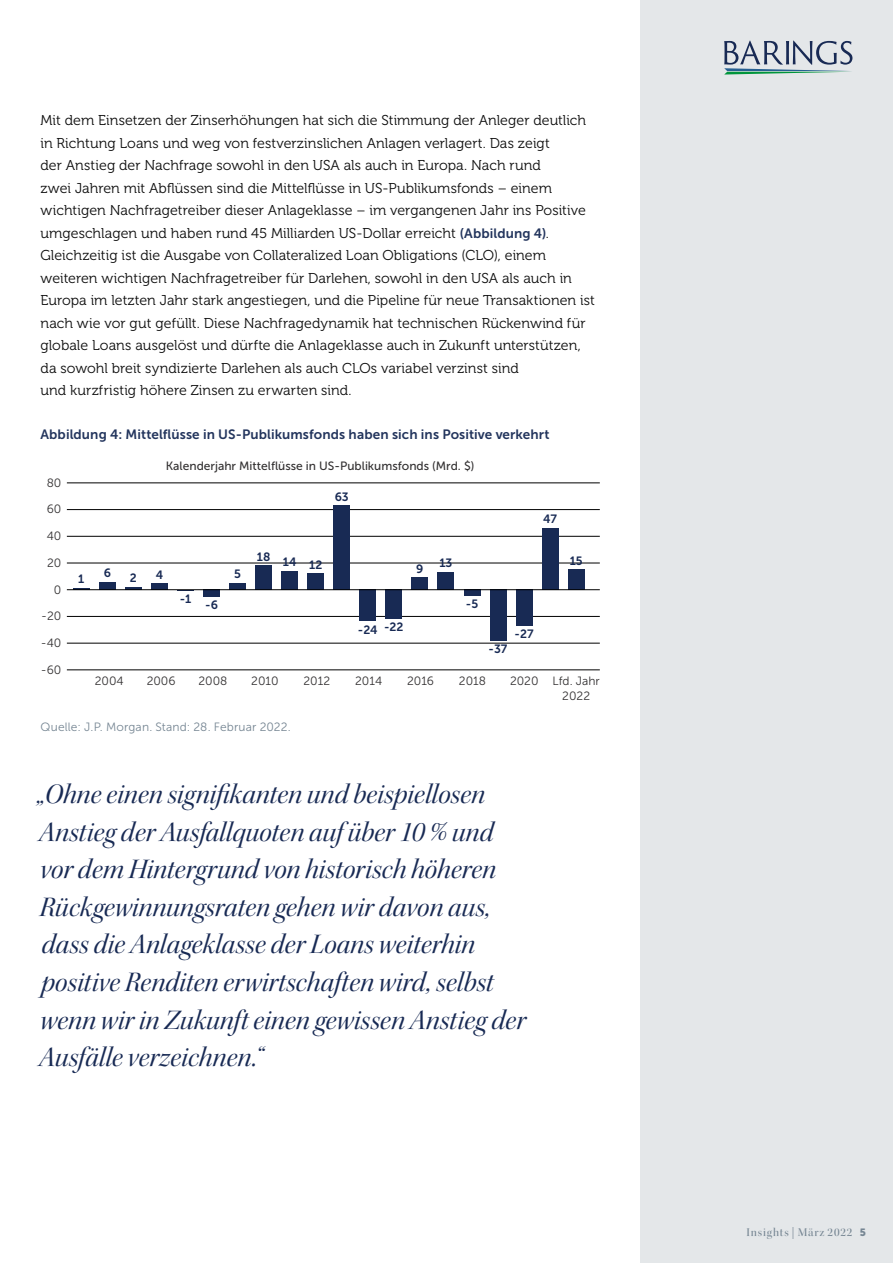
<style>
.page{position:relative;width:893px;height:1263px;background:#fff}
.page>*{position:absolute;margin:0;border:0;box-sizing:border-box;transform-origin:0 0}
.t1{font:28.5px/37.5px "Kepler Std It Disp";color:#182a54}
.t2{font:14.25px/22.5px "Museo 300";letter-spacing:.005em;color:#0d0d0d}
.t3{font:13.5px "Museo Sans 700";letter-spacing:.01em;color:#23355d}
.t4{font:12px/14.4px "Museo Sans 300";color:#333132}
.t5{font:12px "Museo Sans 500";color:#333132}
.t6{font:12px "Museo Sans 300";letter-spacing:.01em;color:#768693}
.t7{font:12px "Museo Sans 700";color:#182a54}
.t8{font:12px "Kepler Std Medium Disp";letter-spacing:.07em;color:#768693}
.s1{font-family:"Museo Sans 700";font-size:13.5px;color:#23355d}
.s2{font-family:"Museo Sans 900";font-size:10.5px}
</style>
<div class="page">
<div style="left:640px;top:0;width:253px;height:1263px;background:#e4e7e9"></div>
<svg style="left:724px;top:41px;width:128px;height:34px"></svg>
<hr style="left:67px;top:483px;width:533px;height:1px;background:#000">
<hr style="left:67px;top:509px;width:533px;height:1px;background:#000">
<hr style="left:67px;top:536px;width:533px;height:1px;background:#000">
<hr style="left:67px;top:563px;width:533px;height:1px;background:#000">
<hr style="left:67px;top:616px;width:533px;height:1px;background:#000">
<hr style="left:67px;top:643px;width:533px;height:1px;background:#000">
<hr style="left:67px;top:670px;width:533px;height:1px;background:#000">
<div style="left:568px;top:569px;width:16px;height:20px;background:#182a54"></div>
<div style="left:542px;top:528px;width:16px;height:61px;background:#182a54"></div>
<div style="left:516px;top:589px;width:16px;height:36px;background:#182a54"></div>
<div style="left:490px;top:589px;width:16px;height:52px;background:#182a54"></div>
<svg style="left:464px;top:590px;width:16px;height:6px"></svg>
<div style="left:438px;top:572px;width:16px;height:17px;background:#182a54"></div>
<div style="left:412px;top:577px;width:16px;height:12px;background:#182a54"></div>
<div style="left:386px;top:589px;width:16px;height:30px;background:#182a54"></div>
<div style="left:360px;top:589px;width:16px;height:32px;background:#182a54"></div>
<div style="left:334px;top:505px;width:16px;height:84px;background:#182a54"></div>
<div style="left:308px;top:573px;width:16px;height:16px;background:#182a54"></div>
<div style="left:282px;top:571px;width:16px;height:18px;background:#182a54"></div>
<div style="left:256px;top:565px;width:16px;height:24px;background:#182a54"></div>
<div style="left:229px;top:583px;width:17px;height:6px;background:#182a54"></div>
<svg style="left:203px;top:590px;width:17px;height:7px"></svg>
<div style="left:151px;top:583px;width:17px;height:6px;background:#182a54"></div>
<svg style="left:125px;top:587px;width:17px;height:2px"></svg>
<div style="left:99px;top:582px;width:16px;height:7px;background:#182a54"></div>
<svg style="left:73px;top:588px;width:16px;height:1px"></svg>
<hr style="left:67px;top:589px;width:533px;height:1px;background:#000">
<p class="t2" style="left:40px;top:109px;width:556px">Mit dem Einsetzen der Zinserhöhungen hat sich die Stimmung der Anleger deutlich in Richtung Loans und weg von festverzinslichen Anlagen verlagert. Das zeigt<br>der Anstieg der Nachfrage sowohl in den USA als auch in Europa. Nach rund<br>zwei Jahren mit Abflüssen sind die Mittelflüsse in US-Publikumsfonds – einem wichtigen Nachfragetreiber dieser Anlageklasse – im vergangenen Jahr ins Positive umgeschlagen und haben rund 45 Milliarden US-Dollar erreicht <span class="s1">(Abbildung 4)</span>.<br>Gleichzeitig ist die Ausgabe von Collateralized Loan Obligations (CLO), einem weiteren wichtigen Nachfragetreiber für Darlehen, sowohl in den USA als auch in Europa im letzten Jahr stark angestiegen, und die Pipeline für neue Transaktionen ist nach wie vor gut gefüllt. Diese Nachfragedynamik hat technischen Rückenwind für globale Loans ausgelöst und dürfte die Anlageklasse auch in Zukunft unterstützen, da sowohl breit syndizierte Darlehen als auch CLOs variabel verzinst sind<br>und kurzfristig höhere Zinsen zu erwarten sind.</p>
<p class="t3" style="left:40px;top:427px;width:511px">Abbildung 4: Mittelflüsse in US-Publikumsfonds haben sich ins Positive verkehrt</p>
<p class="t4" style="left:47px;top:475px;width:16px">80</p>
<p class="t4" style="left:47px;top:502px;width:16px">60</p>
<p class="t4" style="left:47px;top:529px;width:16px">40</p>
<p class="t4" style="left:47px;top:556px;width:16px">20</p>
<p class="t4" style="left:54px;top:582px;width:9px">0</p>
<p class="t4" style="left:41px;top:609px;width:22px">-20</p>
<p class="t4" style="left:41px;top:636px;width:22px">-40</p>
<p class="t4" style="left:41px;top:662px;width:22px">-60</p>
<p class="t5" style="left:166px;top:459px;width:310px">Kalenderjahr Mittelflüsse in US-Publikumsfonds (Mrd. $)</p>
<p class="t7" style="left:335px;top:490px;width:16px">63</p>
<p class="t7" style="left:543px;top:512px;width:15px">47</p>
<p class="t7" style="left:78px;top:573px;width:8px">1</p>
<p class="t7" style="left:104px;top:566px;width:9px">6</p>
<p class="t7" style="left:130px;top:571px;width:8px">2</p>
<p class="t7" style="left:156px;top:568px;width:9px">4</p>
<p class="t7" style="left:180px;top:592px;width:13px">-1</p>
<p class="t7" style="left:205px;top:598px;width:14px">-6</p>
<p class="t7" style="left:234px;top:567px;width:8px">5</p>
<p class="t7" style="left:257px;top:550px;width:15px">18</p>
<p class="t7" style="left:283px;top:557px;width:41px">14 12</p>
<p class="t7" style="left:416px;top:562px;width:9px">9</p>
<p class="t7" style="left:384px;top:620px;width:21px">-22</p>
<p class="t7" style="left:358px;top:623px;width:21px">-24</p>
<p class="t7" style="left:439px;top:556px;width:15px">13</p>
<p class="t7" style="left:466px;top:597px;width:14px">-5</p>
<p class="t7" style="left:489px;top:642px;width:20px">-37</p>
<p class="t7" style="left:515px;top:627px;width:20px">-27</p>
<p class="t7" style="left:570px;top:554px;width:14px">15</p>
<p class="t4" style="left:95px;top:674px;width:30px">2004</p>
<p class="t4" style="left:147px;top:674px;width:30px">2006</p>
<p class="t4" style="left:199px;top:674px;width:31px">2008</p>
<p class="t4" style="left:251px;top:674px;width:29px">2010</p>
<p class="t4" style="left:303px;top:674px;width:28px">2012</p>
<p class="t4" style="left:355px;top:674px;width:29px">2014</p>
<p class="t4" style="left:407px;top:674px;width:29px">2016</p>
<p class="t4" style="left:459px;top:674px;width:29px">2018</p>
<p class="t4" style="left:562px;top:674px;width:39px;text-indent:-52px">2020 Lfd. Jahr<br>2022</p>
<p class="t6" style="left:40px;top:720px;width:252px">Quelle: J.P. Morgan. Stand: 28. Februar 2022.</p>
<p class="t1" style="left:37px;top:776px;width:490px">„Ohne einen signifikanten und beispiellosen Anstieg der Ausfallquoten auf über 10 % und vor dem Hintergrund von historisch höheren Rückgewinnungsraten gehen wir davon aus, dass die Anlageklasse der Loans weiterhin positive Renditen erwirtschaften wird, selbst wenn wir in Zukunft einen gewissen Anstieg der Ausfälle verzeichnen.“</p>
<p class="t8" style="left:746px;top:1225px;width:121px">Insights | März 2022 <span class="s2">5</span></p>
</div>
